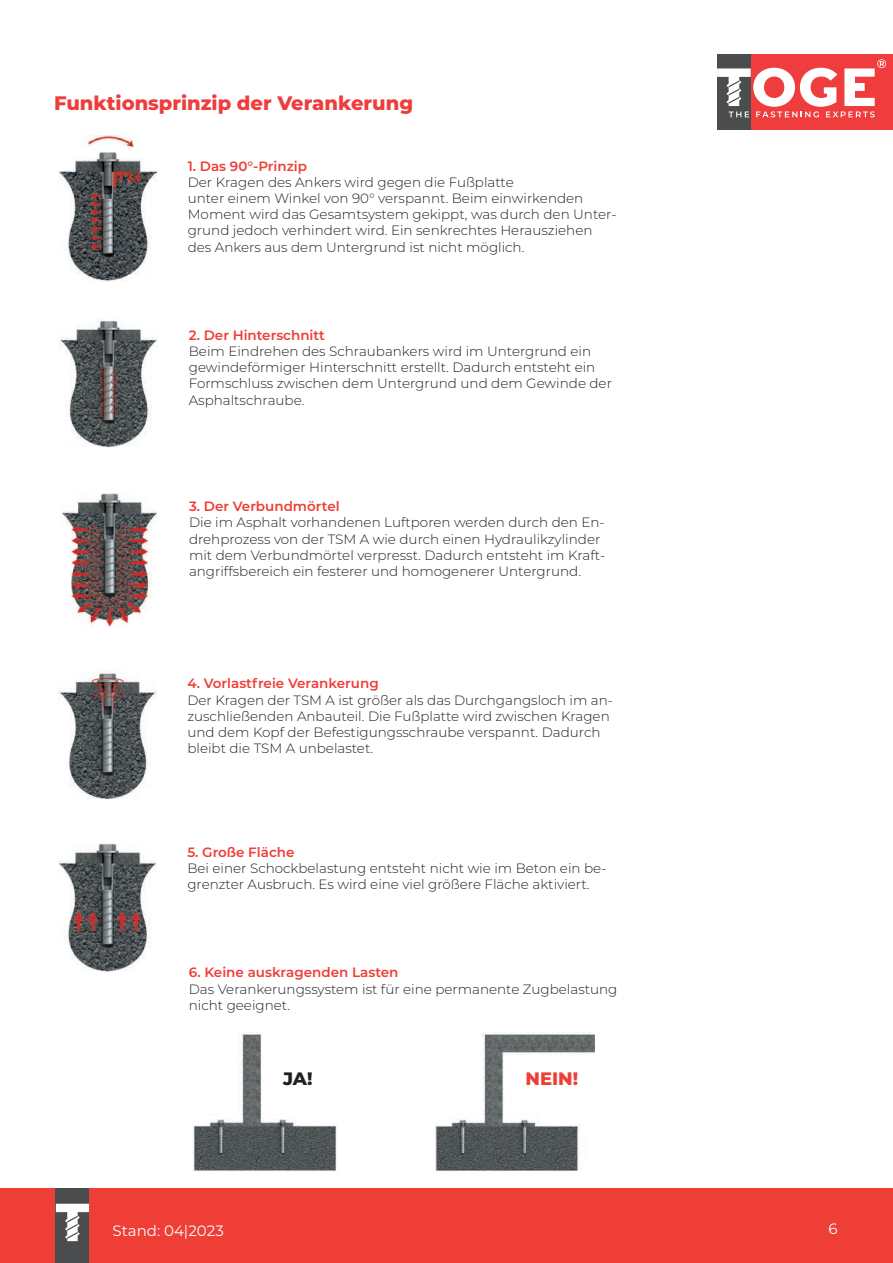
<style>
.page{position:relative;width:893px;height:1263px;background:#fff}
.page>*{position:absolute;margin:0;border:0;box-sizing:border-box;transform-origin:0 0}
.t1{font:800 19.5px "Montserrat";color:#ee3d3c}
.t2{font:800 18px "Montserrat";color:#ee3e35}
.t3{font:800 18px "Montserrat";color:#231f20}
.t4{font:15px "Montserrat";color:#fff}
.t5{font:300 13.5px/16.2px "Montserrat";color:#231f20}
.t6{font:600 13.5px "Montserrat";color:#ee3e35}
</style>
<div class="page">
<div style="left:0;top:1189px;width:893px;height:74px;background:#ee3e35"></div>
<div style="left:56px;top:1189px;width:33px;height:74px;background:#4b4c4d"></div>
<svg style="left:56px;top:1204px;width:33px;height:37px"></svg>
<div style="left:717px;top:54px;width:176px;height:76px;background:#ee3d3c"></div>
<div style="left:717px;top:54px;width:34px;height:76px;background:#4b4c4d"></div>
<svg style="left:717px;top:59px;width:169px;height:58px"></svg>
<img style="left:59px;top:136px;width:98px;height:145px">
<img style="left:59px;top:319px;width:98px;height:129px">
<img style="left:60px;top:494px;width:98px;height:133px">
<img style="left:58px;top:673px;width:98px;height:127px">
<img style="left:58px;top:844px;width:98px;height:128px">
<img style="left:193px;top:1033px;width:144px;height:138px">
<img style="left:435px;top:1033px;width:159px;height:138px">
<h1 class="t1" style="left:54px;top:88px;width:360px">Funktionsprinzip der Verankerung</h1>
<p class="t6" style="left:188px;top:156px;width:121px">1. Das 90°-Prinzip</p>
<p class="t5" style="left:188px;top:173px;width:430px">Der Kragen des Ankers wird gegen die Fußplatte<br>unter einem Winkel von 90° verspannt. Beim einwirkenden Moment wird das Gesamtsystem gekippt, was durch den Unter&shy;grund jedoch verhindert wird. Ein senkrechtes Herausziehen des Ankers aus dem Untergrund ist nicht möglich.</p>
<p class="t6" style="left:189px;top:325px;width:137px">2. Der Hinterschnitt</p>
<p class="t5" style="left:189px;top:343px;width:425px">Beim Eindrehen des Schraubankers wird im Untergrund ein gewindeförmiger Hinterschnitt erstellt. Dadurch entsteht ein Formschluss zwischen dem Untergrund und dem Gewinde der Asphaltschraube.</p>
<p class="t6" style="left:189px;top:497px;width:152px">3. Der Verbundmörtel</p>
<p class="t5" style="left:189px;top:514px;width:418px">Die im Asphalt vorhandenen Luftporen werden durch den En&shy;drehprozess von der TSM A wie durch einen Hydraulikzylinder mit dem Verbundmörtel verpresst. Dadurch entsteht im Kraft&shy;angriffsbereich ein festerer und homogenerer Untergrund.</p>
<p class="t6" style="left:187px;top:674px;width:193px">4. Vorlastfreie Verankerung</p>
<p class="t5" style="left:187px;top:691px;width:427px">Der Kragen der TSM A ist größer als das Durchgangsloch im an&shy;zuschließenden Anbauteil. Die Fußplatte wird zwischen Kragen und dem Kopf der Befestigungsschraube verspannt. Dadurch bleibt die TSM A unbelastet.</p>
<p class="t6" style="left:187px;top:842px;width:109px">5. Große Fläche</p>
<p class="t5" style="left:187px;top:860px;width:421px">Bei einer Schockbelastung entsteht nicht wie im Beton ein be&shy;grenzter Ausbruch. Es wird eine viel größere Fläche aktiviert.</p>
<p class="t6" style="left:189px;top:963px;width:211px">6. Keine auskragenden Lasten</p>
<p class="t5" style="left:189px;top:980px;width:430px">Das Verankerungssystem ist für eine permanente Zugbelastung nicht geeignet.</p>
<h2 class="t3" style="left:283px;top:1066px;width:31px">JA!</h2>
<h2 class="t2" style="left:526px;top:1066px;width:54px">NEIN!</h2>
<p class="t4" style="left:113px;top:1221px;width:113px">Stand: 04|2023</p>
<p class="t4" style="left:829px;top:1218px;width:11px">6</p>
</div>
